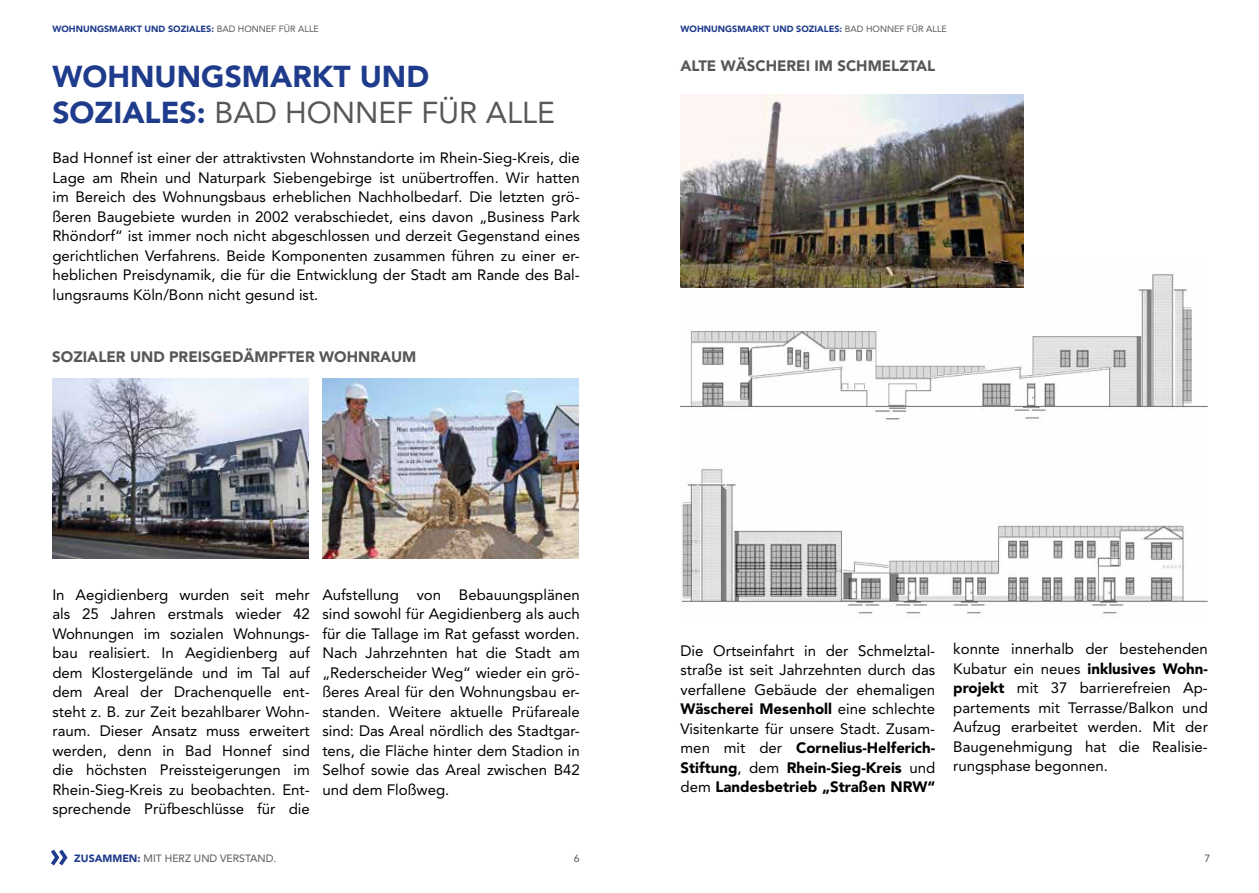
<style>
.page{position:relative;width:1259px;height:893px;background:#fff}
.page>*{position:absolute;margin:0;border:0;box-sizing:border-box;transform-origin:0 0}
.t1{font:900 30px/36px "Avenir";color:#1f3c8c}
.t2{font:15px/19.5px "Avenir";color:#000;text-align:justify}
.t3{font:900 15px "Avenir";color:#575756}
.t4{font:10.5px "Avenir";color:#575756}
.t5{font:900 9px "Avenir";color:#1f3c8c}
.s1{font-weight:400;color:#575756}
.s2{font-weight:900}
.s3{font-weight:900;color:#1f3c8c}
</style>
<div class="page">
<svg style="left:51px;top:850px;width:17px;height:15px"></svg>
<img style="left:52px;top:378px;width:257px;height:180px">
<img style="left:322px;top:378px;width:257px;height:180px">
<img style="left:680px;top:263px;width:528px;height:354px">
<img style="left:680px;top:94px;width:343px;height:193px">
<p class="t5" style="left:52px;top:24px;width:268px">WOHNUNGSMARKT UND SOZIALES: <span class="s1">BAD HONNEF FÜR ALLE</span></p>
<h1 class="t1" style="left:52px;top:58px;width:504px">WOHNUNGSMARKT UND<br>SOZIALES: <span class="s1">BAD HONNEF FÜR ALLE</span></h1>
<p class="t2" style="left:52px;top:148px;width:529px">Bad Honnef ist einer der attraktivsten Wohnstandorte im Rhein-Sieg-Kreis, die Lage am Rhein und Naturpark Siebengebirge ist unübertroffen. Wir hatten im Bereich des Wohnungsbaus erheblichen Nachholbedarf. Die letzten grö&shy;ßeren Baugebiete wurden in 2002 verabschiedet, eins davon „Business Park Rhöndorf“ ist immer noch nicht abgeschlossen und derzeit Gegenstand eines gerichtlichen Verfahrens. Beide Komponenten zusammen führen zu einer er&shy;heblichen Preisdynamik, die für die Entwicklung der Stadt am Rande des Bal&shy;lungsraums Köln/Bonn nicht gesund ist.</p>
<p class="t3" style="left:52px;top:347px;width:366px">SOZIALER UND PREISGEDÄMPFTER WOHNRAUM</p>
<p class="t2" style="left:52px;top:585px;width:259px">In Aegidienberg wurden seit mehr als 25 Jahren erstmals wieder 42<br>Wohnungen im sozialen Wohnungs&shy;bau realisiert. In Aegidienberg auf dem Klostergelände und im Tal auf dem Areal der Drachenquelle ent&shy;steht z. B. zur Zeit bezahlbarer Wohn&shy;raum. Dieser Ansatz muss erweitert werden, denn in Bad Honnef sind die höchsten Preissteigerungen im Rhein-Sieg-Kreis zu beobachten. Ent&shy;sprechende Prüfbeschlüsse für die</p>
<p class="t2" style="left:322px;top:585px;width:259px">Aufstellung von Bebauungsplänen sind sowohl für Aegidienberg als auch für die Tallage im Rat gefasst worden.<br>Nach Jahrzehnten hat die Stadt am „Rederscheider Weg“ wieder ein grö&shy;ßeres Areal für den Wohnungsbau er&shy;standen. Weitere aktuelle Prüfareale sind: Das Areal nördlich des Stadtgar&shy;tens, die Fläche hinter dem Stadion in Selhof sowie das Areal zwischen B42 und dem Floßweg.</p>
<p class="t5" style="left:680px;top:24px;width:268px">WOHNUNGSMARKT UND SOZIALES: <span class="s1">BAD HONNEF FÜR ALLE</span></p>
<p class="t3" style="left:680px;top:56px;width:256px">ALTE WÄSCHEREI IM SCHMELZTAL</p>
<p class="t2" style="left:680px;top:641px;width:256px">Die Ortseinfahrt in der Schmelztal&shy;straße ist seit Jahrzehnten durch das verfallene Gebäude der ehemaligen <span class="s2">Wäscherei Mesenholl</span> eine schlechte Visitenkarte für unsere Stadt. Zusam&shy;men mit der <span class="s2">Cornelius-Helferich-Stiftung</span>, dem <span class="s2">Rhein-Sieg-Kreis</span> und dem <span class="s2">Landesbetrieb „Straßen NRW“</span></p>
<p class="t2" style="left:953px;top:639px;width:256px">konnte innerhalb der bestehenden Kubatur ein neues <span class="s2">inklusives Wohn&shy;projekt</span> mit 37 barrierefreien Ap&shy;partements mit Terrasse/Balkon und Aufzug erarbeitet werden. Mit der Baugenehmigung hat die Realisie&shy;rungsphase begonnen.</p>
<p class="t4" style="left:74px;top:852px;width:204px"><span class="s3">ZUSAMMEN:</span> MIT HERZ UND VERSTAND.</p>
<p class="t4" style="left:574px;top:852px;width:7px">6</p>
<p class="t4" style="left:1204px;top:852px;width:7px">7</p>
</div>
